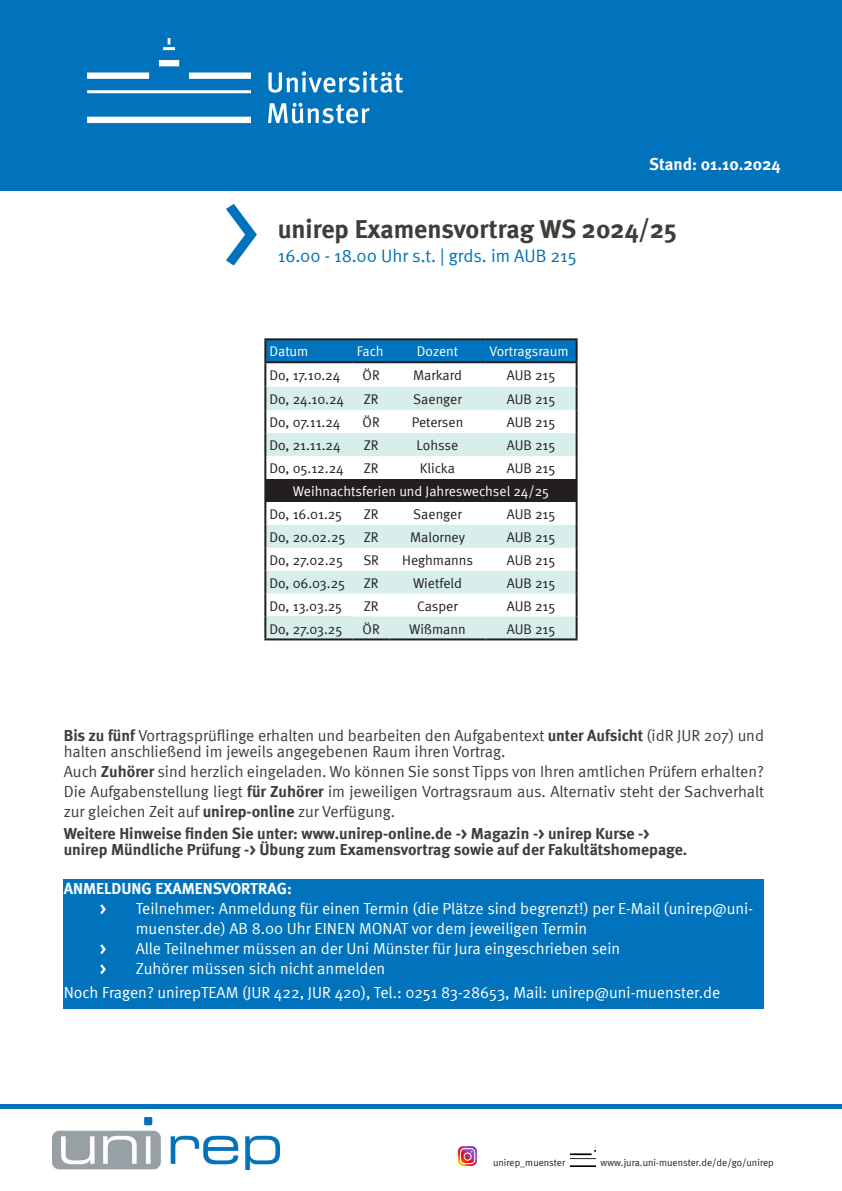
<style>
.page{position:relative;width:842px;height:1191px;background:#fff}
.page>*{position:absolute;margin:0;border:0;box-sizing:border-box;transform-origin:0 0}
.t1{font:120px "Meta Normal";color:#0073bc}
.t2{font:700 26px "Meta";color:#3e3d39}
.t3{font:18px "Meta Normal";color:#0073bc}
.t4{font:700 17px "Meta";color:#fff}
.t5{font:16px/16px "Meta Normal";color:#3e3d39}
.t6{font:16px/20px "Meta Normal";color:#fff}
.t7{font:700 16px/16px "Meta";color:#3e3d39}
.t8{font:700 16px "Meta";color:#fff}
.t9{font:14px "Meta Normal";color:#231f20}
.t10{font:14px "Meta Normal";color:#fff}
.Absatz{font:10px "Meta Normal";color:#231f20}
.s1{font-family:"Meta";font-weight:700}
.s2{font-family:"Meta Bold LF"}
</style>
<div class="page">
<div style="left:0;top:0;width:842px;height:191px;background:#0073bc"></div>
<img style="left:87px;top:38px;width:316px;height:86px">
<div style="left:64px;top:879px;width:700px;height:129px;background:#0073bc"></div>
<hr style="left:0;top:1104px;width:842px;height:4px;background:#0073bc">
<img style="left:52px;top:1117px;width:227px;height:52px">
<img style="left:571px;top:1146px;width:25px;height:20px">
<img style="left:457px;top:1146px;width:20px;height:20px">
<div style="left:265px;top:339px;width:88px;height:23px;background:#0073bc"></div>
<div style="left:353px;top:340px;width:223px;height:21px;background:#0073bc"></div>
<svg style="left:266px;top:386px;width:310px;height:252px"></svg>
<div style="left:265px;top:479px;width:312px;height:23px;background:#231f20"></div>
<div style="left:265px;top:616px;width:88px;height:23px;background:#d8eeeb"></div>
<hr style="left:264px;top:363px;width:2px;height:23px;background:#231f20">
<hr style="left:264px;top:386px;width:2px;height:24px;background:#231f20">
<hr style="left:264px;top:410px;width:2px;height:23px;background:#231f20">
<hr style="left:264px;top:433px;width:2px;height:23px;background:#231f20">
<hr style="left:264px;top:338px;width:89px;height:2px;background:#231f20">
<hr style="left:264px;top:340px;width:2px;height:21px;background:#231f20">
<hr style="left:353px;top:338px;width:37px;height:2px;background:#231f20">
<hr style="left:390px;top:338px;width:95px;height:2px;background:#231f20">
<hr style="left:264px;top:361px;width:89px;height:2px;background:#231f20">
<hr style="left:353px;top:361px;width:37px;height:2px;background:#231f20">
<hr style="left:390px;top:361px;width:95px;height:2px;background:#231f20">
<hr style="left:576px;top:363px;width:2px;height:23px;background:#231f20">
<hr style="left:576px;top:386px;width:2px;height:24px;background:#231f20">
<hr style="left:576px;top:410px;width:2px;height:23px;background:#231f20">
<hr style="left:576px;top:433px;width:2px;height:23px;background:#231f20">
<hr style="left:264px;top:456px;width:2px;height:23px;background:#231f20">
<hr style="left:576px;top:456px;width:2px;height:23px;background:#231f20">
<hr style="left:264px;top:479px;width:2px;height:23px;background:#231f20">
<hr style="left:576px;top:479px;width:2px;height:23px;background:#231f20">
<hr style="left:264px;top:502px;width:2px;height:23px;background:#231f20">
<hr style="left:576px;top:502px;width:2px;height:23px;background:#231f20">
<hr style="left:264px;top:525px;width:2px;height:23px;background:#231f20">
<hr style="left:576px;top:525px;width:2px;height:23px;background:#231f20">
<hr style="left:264px;top:548px;width:2px;height:22px;background:#231f20">
<hr style="left:576px;top:548px;width:2px;height:22px;background:#231f20">
<hr style="left:264px;top:570px;width:2px;height:23px;background:#231f20">
<hr style="left:576px;top:570px;width:2px;height:23px;background:#231f20">
<hr style="left:264px;top:593px;width:2px;height:23px;background:#231f20">
<hr style="left:576px;top:593px;width:2px;height:23px;background:#231f20">
<hr style="left:485px;top:338px;width:93px;height:2px;background:#231f20">
<hr style="left:576px;top:340px;width:2px;height:21px;background:#231f20">
<hr style="left:485px;top:361px;width:93px;height:2px;background:#231f20">
<hr style="left:264px;top:616px;width:2px;height:22px;background:#231f20">
<hr style="left:576px;top:616px;width:2px;height:22px;background:#231f20">
<hr style="left:264px;top:638px;width:89px;height:2px;background:#231f20">
<hr style="left:353px;top:638px;width:37px;height:2px;background:#231f20">
<hr style="left:390px;top:638px;width:95px;height:2px;background:#231f20">
<hr style="left:485px;top:638px;width:93px;height:2px;background:#231f20">
<p class="t1" style="left:221px;top:160px;width:40px">&gt;</p>
<p class="t4" style="left:649px;top:154px;width:133px">Stand: 01.10.2024</p>
<p class="t2" style="left:278px;top:213px;width:401px">unirep Examensvortrag WS 2024/25</p>
<p class="t3" style="left:278px;top:245px;width:300px">16.00 - 18.00 Uhr s.t. | grds. im AUB 215</p>
<p class="t10" style="left:269px;top:343px;width:41px">Datum</p>
<p class="t10" style="left:357px;top:343px;width:29px">Fach</p>
<p class="t10" style="left:417px;top:343px;width:43px">Dozent</p>
<p class="t10" style="left:489px;top:343px;width:81px">Vortragsraum</p>
<p class="t9" style="left:269px;top:367px;width:72px">Do, 17.10.24</p>
<p class="t9" style="left:363px;top:367px;width:19px">ÖR</p>
<p class="t9" style="left:413px;top:367px;width:51px">Markard</p>
<p class="t9" style="left:507px;top:367px;width:50px">AUB 215</p>
<p class="t9" style="left:269px;top:391px;width:76px">Do, 24.10.24</p>
<p class="t9" style="left:364px;top:391px;width:16px">ZR</p>
<p class="t9" style="left:413px;top:391px;width:50px">Saenger</p>
<p class="t9" style="left:507px;top:391px;width:50px">AUB 215</p>
<p class="t9" style="left:269px;top:414px;width:73px">Do, 07.11.24</p>
<p class="t9" style="left:363px;top:414px;width:19px">ÖR</p>
<p class="t9" style="left:412px;top:414px;width:53px">Petersen</p>
<p class="t9" style="left:507px;top:414px;width:50px">AUB 215</p>
<p class="t9" style="left:269px;top:437px;width:73px">Do, 21.11.24</p>
<p class="t9" style="left:364px;top:437px;width:16px">ZR</p>
<p class="t9" style="left:417px;top:437px;width:43px">Lohsse</p>
<p class="t9" style="left:507px;top:437px;width:50px">AUB 215</p>
<p class="t9" style="left:269px;top:460px;width:76px">Do, 05.12.24</p>
<p class="t9" style="left:364px;top:460px;width:16px">ZR</p>
<p class="t9" style="left:420px;top:460px;width:37px">Klicka</p>
<p class="t9" style="left:507px;top:460px;width:50px">AUB 215</p>
<p class="t10" style="left:293px;top:483px;width:258px">Weihnachtsferien und Jahreswechsel 24/25</p>
<p class="t9" style="left:269px;top:506px;width:74px">Do, 16.01.25</p>
<p class="t9" style="left:364px;top:506px;width:16px">ZR</p>
<p class="t9" style="left:413px;top:506px;width:50px">Saenger</p>
<p class="t9" style="left:507px;top:506px;width:50px">AUB 215</p>
<p class="t9" style="left:269px;top:529px;width:78px">Do, 20.02.25</p>
<p class="t9" style="left:364px;top:529px;width:16px">ZR</p>
<p class="t9" style="left:410px;top:529px;width:56px">Malorney</p>
<p class="t9" style="left:507px;top:529px;width:50px">AUB 215</p>
<p class="t9" style="left:269px;top:552px;width:75px">Do, 27.02.25</p>
<p class="t9" style="left:363px;top:552px;width:17px">SR</p>
<p class="t9" style="left:402px;top:552px;width:72px">Heghmanns</p>
<p class="t9" style="left:507px;top:552px;width:50px">AUB 215</p>
<p class="t9" style="left:269px;top:575px;width:77px">Do, 06.03.25</p>
<p class="t9" style="left:364px;top:575px;width:16px">ZR</p>
<p class="t9" style="left:413px;top:575px;width:50px">Wietfeld</p>
<p class="t9" style="left:507px;top:575px;width:50px">AUB 215</p>
<p class="t9" style="left:269px;top:597px;width:74px">Do, 13.03.25</p>
<p class="t9" style="left:364px;top:597px;width:16px">ZR</p>
<p class="t9" style="left:417px;top:597px;width:42px">Casper</p>
<p class="t9" style="left:507px;top:597px;width:50px">AUB 215</p>
<p class="t9" style="left:269px;top:620px;width:74px">Do, 27.03.25</p>
<p class="t9" style="left:363px;top:620px;width:19px">ÖR</p>
<p class="t9" style="left:409px;top:620px;width:58px">Wißmann</p>
<p class="t9" style="left:507px;top:620px;width:50px">AUB 215</p>
<p class="t5" style="left:64px;top:727px;width:702px"><span class="s1">Bis zu fünf</span> Vortragsprüflinge erhalten und bearbeiten den Aufgabentext <span class="s1">unter Aufsicht</span> (idR JUR 207) und halten anschließend im jeweils angegebenen Raum ihren Vortrag.</p>
<p class="t5" style="left:64px;top:763px;width:702px">Auch <span class="s1">Zuhörer</span> sind herzlich eingeladen. Wo können Sie sonst Tipps von Ihren amtlichen Prüfern erhalten?</p>
<p class="t5" style="left:64px;top:781px;width:702px;line-height:20px">Die Aufgabenstellung liegt <span class="s1">für Zuhörer</span> im jeweiligen Vortragsraum aus. Alternativ steht der Sachverhalt zur gleichen Zeit auf <span class="s2">unirep-online</span> zur Verfügung.</p>
<p class="t7" style="left:64px;top:825px;width:625px">Weitere Hinweise finden Sie unter: www.unirep-online.de -&gt; Magazin -&gt; unirep Kurse -&gt; unirep Mündliche Prüfung -&gt; Übung zum Examensvortrag sowie auf der Fakultätshomepage.</p>
<p class="t8" style="left:64px;top:879px;width:229px">ANMELDUNG EXAMENSVORTRAG:</p>
<p class="t6" style="left:136px;top:898px;width:619px;text-indent:-36px"><span class="s1">&gt;</span> Teilnehmer: Anmeldung für einen Termin (die Plätze sind begrenzt!) per E-Mail (unirep@uni&shy;muenster.de) AB 8.00 Uhr EINEN MONAT vor dem jeweiligen Termin</p>
<p class="t6" style="left:100px;top:938px;width:522px"><span class="s1">&gt;</span> Alle Teilnehmer müssen an der Uni Münster für Jura eingeschrieben sein</p>
<p class="t6" style="left:100px;top:958px;width:287px"><span class="s1">&gt;</span> Zuhörer müssen sich nicht anmelden</p>
<p class="t6" style="left:64px;top:982px;width:658px">Noch Fragen? unirepTEAM (JUR 422, JUR 420), Tel.: 0251 83-28653, Mail: unirep@uni-muenster.de</p>
<p class="Absatz" style="left:493px;top:1156px;width:74px">unirep_muenster</p>
<p class="Absatz" style="left:600px;top:1156px;width:175px">www.jura.uni-muenster.de/de/go/unirep</p>
</div>
